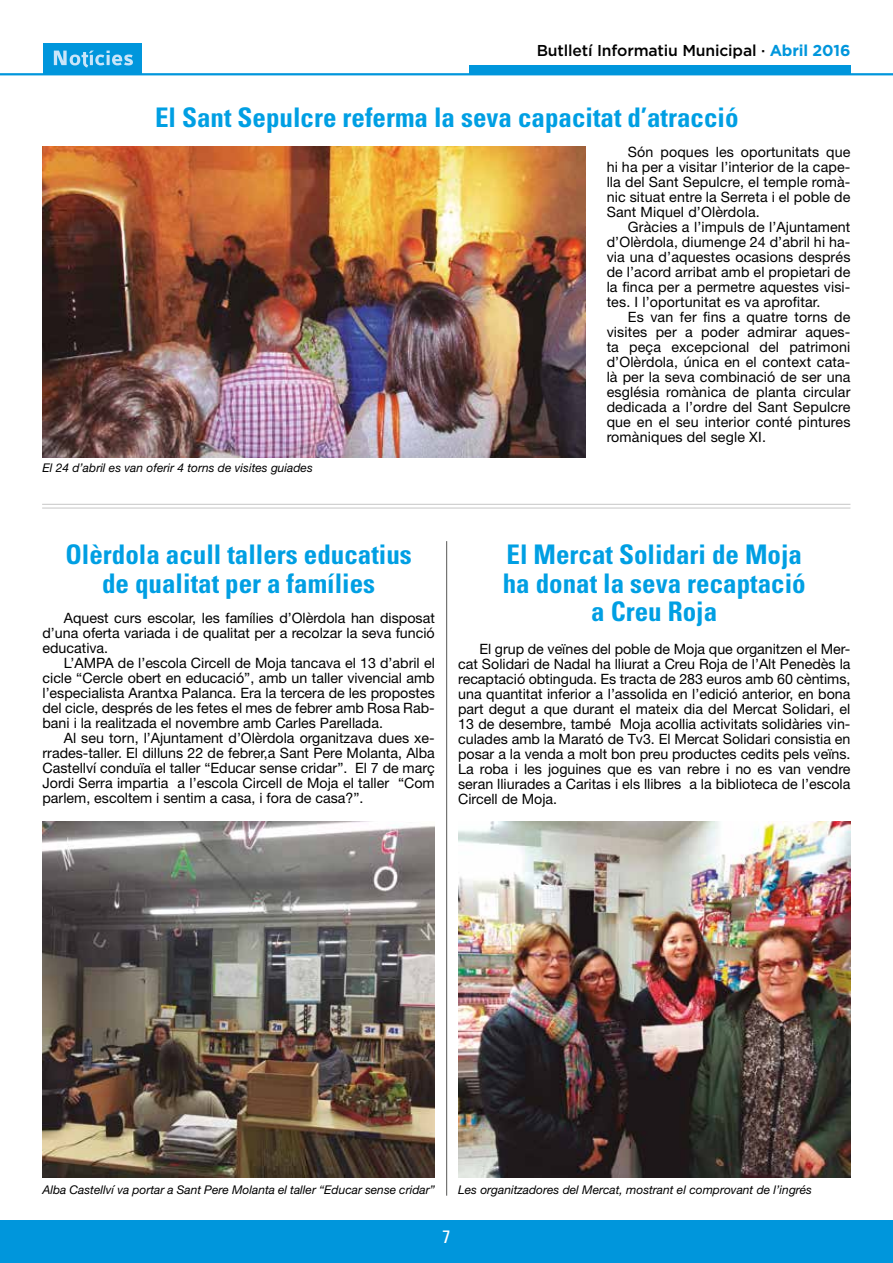
<style>
.page{position:relative;width:893px;height:1263px;background:#fff}
.page>*{position:absolute;margin:0;border:0;box-sizing:border-box;transform-origin:0 0}
.t1{font:700 condensed 27px/28.5px "Univers";color:#009fe3;text-align:center}
.t2{font:condensed 18px "Univers";color:#fff}
.t3{font:500 15.75px "Gotham";letter-spacing:-.01em;color:#000}
.t4{font:14.25px/15px "Helvetica Neue";color:#000;text-align:justify}
.t5{font:italic 12px "Helvetica Neue";color:#000}
.s1{font-weight:700;color:#0096dc}
</style>
<div class="page">
<div style="left:0;top:1220px;width:893px;height:43px;background:#0096dc"></div>
<hr style="left:0;top:73px;width:893px;height:2px;background:#0096dc">
<div style="left:469px;top:66px;width:381px;height:8px;background:#0096dc"></div>
<div style="left:43px;top:43px;width:99px;height:31px;background:#0096dc"></div>
<svg style="left:54px;top:51px;width:79px;height:17px"></svg>
<img style="left:43px;top:147px;width:542px;height:310px">
<img style="left:42px;top:822px;width:393px;height:355px">
<hr style="left:42px;top:504px;width:808px;height:1px;background:#c6c6c6">
<hr style="left:42px;top:508px;width:808px;height:1px;background:#c6c6c6">
<hr style="left:446px;top:541px;width:1px;height:655px;background:#575756">
<img style="left:458px;top:822px;width:392px;height:355px">
<p class="t3" style="left:537px;top:41px;width:315px">Butlletí Informatiu Municipal · <span class="s1">Abril 2016</span></p>
<h1 class="t1" style="left:155px;top:103px;width:585px">El Sant Sepulcre referma la seva capacitat d’atracció</h1>
<p class="t4" style="left:607px;top:144px;width:245px;text-indent:21px">Són poques les oportunitats que hi ha per a visitar l’interior de la cape&shy;lla del Sant Sepulcre, el temple romà&shy;nic situat entre la Serreta i el poble de Sant Miquel d’Olèrdola.</p>
<p class="t4" style="left:607px;top:219px;width:245px;text-indent:21px">Gràcies a l’impuls de l’Ajuntament d’Olèrdola, diumenge 24 d’abril hi ha&shy;via una d’aquestes ocasions després de l’acord arribat amb el propietari de la finca per a permetre aquestes visi&shy;tes. I l’oportunitat es va aprofitar.</p>
<p class="t4" style="left:607px;top:309px;width:245px;text-indent:21px">Es van fer fins a quatre torns de visites per a poder admirar aques&shy;ta peça excepcional del patrimoni d’Olèrdola, única en el context cata&shy;là per la seva combinació de ser una església romànica de planta circular dedicada a l’ordre del Sant Sepulcre que en el seu interior conté pintures romàniques del segle XI.</p>
<p class="t5" style="left:43px;top:460px;width:272px">El 24 d’abril es van oferir 4 torns de visites guiades</p>
<h1 class="t1" style="left:65px;top:540px;width:348px">Olèrdola acull tallers educatius de qualitat per a famílies</h1>
<p class="t4" style="left:43px;top:610px;width:394px;text-indent:21px">Aquest curs escolar, les famílies d’Olèrdola han disposat d’una oferta variada i de qualitat per a recolzar la seva funció educativa.</p>
<p class="t4" style="left:43px;top:655px;width:394px;text-indent:21px">L’AMPA de l’escola Circell de Moja tancava el 13 d’abril el cicle “Cercle obert en educació”, amb un taller vivencial amb l’especialista Arantxa Palanca. Era la tercera de les propostes del cicle, després de les fetes el mes de febrer amb Rosa Rab&shy;bani i la realitzada el novembre amb Carles Parellada.</p>
<p class="t4" style="left:43px;top:730px;width:394px;text-indent:21px">Al seu torn, l’Ajuntament d’Olèrdola organitzava dues xe&shy;rrades-taller. El dilluns 22 de febrer,a Sant Pere Molanta, Alba Castellví conduïa el taller “Educar sense cridar”. El 7 de març Jordi Serra impartia a l’escola Circell de Moja el taller “Com parlem, escoltem i sentim a casa, i fora de casa?”.</p>
<h1 class="t1" style="left:503px;top:540px;width:304px">El Mercat Solidari de Moja ha donat la seva recaptació a Creu Roja</h1>
<p class="t4" style="left:458px;top:642px;width:394px;text-indent:21px">El grup de veïnes del poble de Moja que organitzen el Mer&shy;cat Solidari de Nadal ha lliurat a Creu Roja de l’Alt Penedès la recaptació obtinguda. Es tracta de 283 euros amb 60 cèntims, una quantitat inferior a l’assolida en l’edició anterior, en bona part degut a que durant el mateix dia del Mercat Solidari, el 13 de desembre, també Moja acollia activitats solidàries vin&shy;culades amb la Marató de Tv3. El Mercat Solidari consistia en posar a la venda a molt bon preu productes cedits pels veïns.<br>La roba i les joguines que es van rebre i no es van vendre seran lliurades a Caritas i els llibres a la biblioteca de l’escola Circell de Moja.</p>
<p class="t5" style="left:43px;top:1182px;width:394px">Alba Castellví va portar a Sant Pere Molanta el taller “Educar sense cridar”</p>
<p class="t5" style="left:458px;top:1182px;width:355px">Les organitzadores del Mercat, mostrant el comprovant de l’ingrés</p>
<p class="t2" style="left:442px;top:1225px;width:9px">7</p>
</div>
